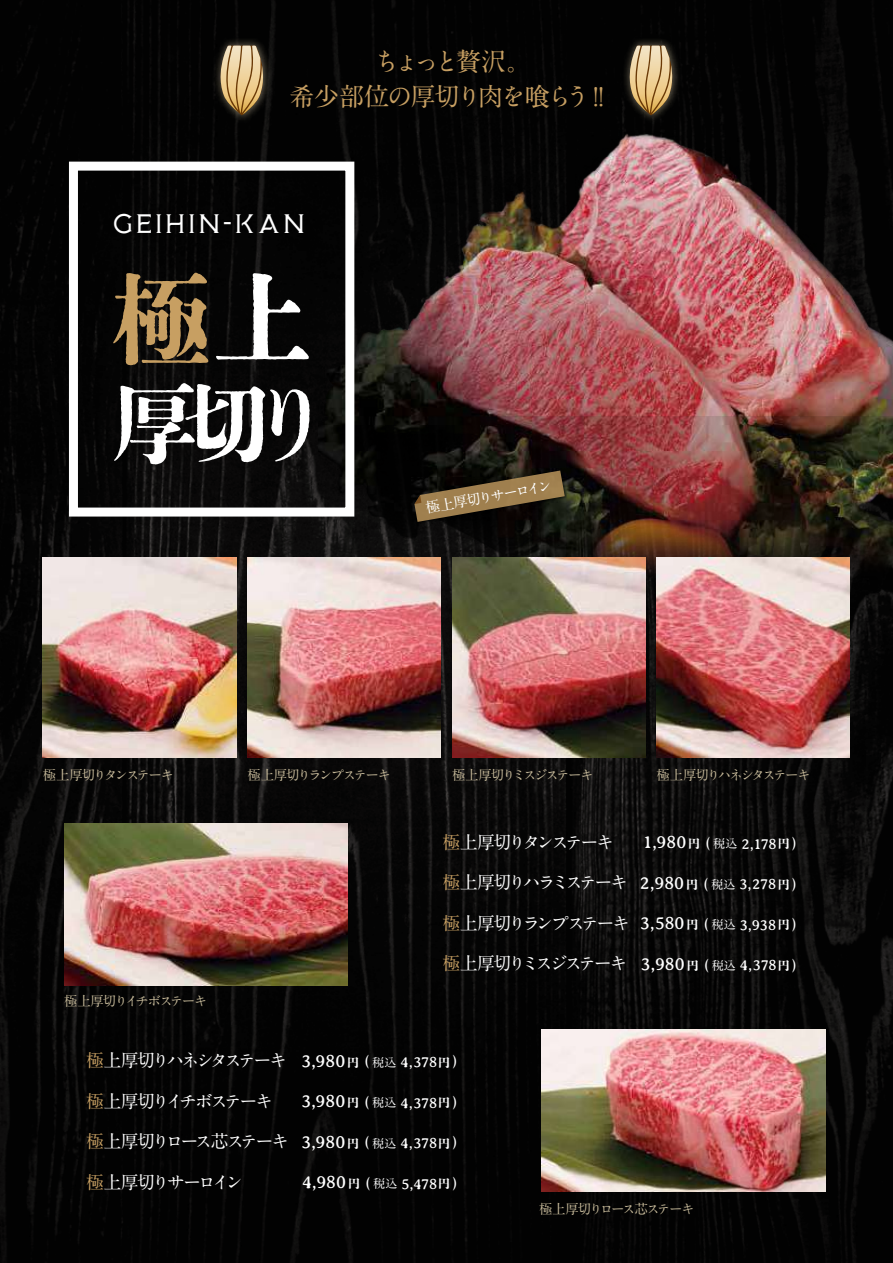
<style>
.page{position:relative;width:893px;height:1263px;background:#fff}
.page>*{position:absolute;margin:0;border:0;box-sizing:border-box;transform-origin:0 0}
.t1{font:800 100.35px "DNP Shuei N Shogo Min Std";color:#c79f62}
.t2{font:800 86.55px "DNP Shuei N Shogo Min Std";color:#fff}
.t3{font:700 25.5px/35.2px "A1 Mincho Std";letter-spacing:-.105em;color:#c79f62;text-align:center}
.t4{font:23.4px "Medusa Gothic";letter-spacing:.06em;color:#fff}
.t5{font:18px "Averia Serif";letter-spacing:.005em;color:#fff}
.t6{font:700 18px "A1 Mincho Std";letter-spacing:-.13em;color:#fff}
.t7{font:700 18px "A1 Mincho Std";letter-spacing:-.175em;color:#fff}
.t8{font:700 18px "A1 Mincho Std";letter-spacing:-.17em;color:#fff}
.t9{font:700 14.4px "A1 Mincho Std";color:#fff}
.t10{font:700 13.5px "A1 Mincho Std";letter-spacing:-.11em;color:#c8bb9b}
.t11{font:700 13.5px "A1 Mincho Std";letter-spacing:-.15em;color:#c8bb9b}
.t12{font:700 13.5px "A1 Mincho Std";letter-spacing:-.155em;color:#c8bb9b}
.s1{color:#fff}
.s2{color:#c79f62}
.s3{font-family:"DNP Shuei N Shogo Min Std";font-weight:800;font-size:12px}
.s4{font-family:"A1 Mincho Std";font-weight:700;font-size:15px}
.s5{font-family:"A1 Mincho Std";font-weight:700;font-size:12px}
.s6{font-size:15px}
</style>
<div class="page">
<img style="left:0;top:0;width:893px;height:1263px">
<img style="left:318px;top:106px;width:575px;height:546px">
<div style="left:69px;top:162px;width:285px;height:354px;border:9px solid #fff"></div>
<img style="left:209px;top:34px;width:66px;height:93px">
<svg style="left:215px;top:46px;width:54px;height:69px;background:#917c59"></svg>
<img style="left:618px;top:34px;width:66px;height:93px">
<svg style="left:624px;top:46px;width:54px;height:69px;background:#907c58"></svg>
<img style="left:413px;top:469px;width:155px;height:57px">
<svg style="left:414px;top:470px;width:151px;height:52px;background:#54442a"></svg>
<img style="left:43px;top:558px;width:193px;height:199px">
<img style="left:247px;top:558px;width:194px;height:199px">
<img style="left:452px;top:558px;width:193px;height:199px">
<img style="left:657px;top:558px;width:193px;height:199px">
<img style="left:64px;top:823px;width:284px;height:162px">
<img style="left:542px;top:1030px;width:283px;height:161px">
<h3 class="t3" style="left:289px;top:41px;width:316px">ちょっと贅沢。<br>希少部位の厚切り肉を喰らう !!</h3>
<p class="t4" style="left:114px;top:207px;width:195px">GEIHIN-KAN</p>
<h1 class="t1" style="left:112px;top:248px;width:202px">極<span class="s1">上</span></h1>
<h2 class="t2" style="left:111px;top:362px;width:223px">厚切り</h2>
<p class="t9" style="left:424px;top:496px;width:129px;rotate:-10deg">極上厚切りサーロイン</p>
<p class="t10" style="left:43px;top:764px;width:133px">極上厚切りタンステーキ</p>
<p class="t10" style="left:64px;top:990px;width:145px">極上厚切りイチボステーキ</p>
<p class="t10" style="left:247px;top:764px;width:145px">極上厚切りランプステーキ</p>
<p class="t12" style="left:452px;top:764px;width:143px">極上厚切りミスジステーキ</p>
<p class="t11" style="left:657px;top:764px;width:155px">極上厚切りハネシタステーキ</p>
<p class="t6" style="left:443px;top:827px;width:173px"><span class="s2">極</span>上厚切りタンステーキ</p>
<p class="t7" style="left:443px;top:868px;width:187px"><span class="s2">極</span>上厚切りハラミステーキ</p>
<p class="t6" style="left:443px;top:908px;width:189px"><span class="s2">極</span>上厚切りランプステーキ</p>
<p class="t7" style="left:443px;top:949px;width:186px"><span class="s2">極</span>上厚切りミスジステーキ</p>
<p class="t5" style="left:643px;top:832px;width:154px">1,980<span class="s3">円</span> <span class="s4">(</span> <span class="s5">税込</span> <span class="s6">2,178</span><span class="s3">円</span> <span class="s4">)</span></p>
<p class="t5" style="left:640px;top:873px;width:158px">2,980<span class="s3">円</span> <span class="s4">(</span> <span class="s5">税込</span> <span class="s6">3,278</span><span class="s3">円</span> <span class="s4">)</span></p>
<p class="t5" style="left:640px;top:913px;width:158px">3,580<span class="s3">円</span> <span class="s4">(</span> <span class="s5">税込</span> <span class="s6">3,938</span><span class="s3">円</span> <span class="s4">)</span></p>
<p class="t5" style="left:641px;top:954px;width:157px">3,980<span class="s3">円</span> <span class="s4">(</span> <span class="s5">税込</span> <span class="s6">4,378</span><span class="s3">円</span> <span class="s4">)</span></p>
<p class="t8" style="left:86px;top:1045px;width:203px"><span class="s2">極</span>上厚切りハネシタステーキ</p>
<p class="t6" style="left:86px;top:1086px;width:189px"><span class="s2">極</span>上厚切りイチボステーキ</p>
<p class="t6" style="left:86px;top:1126px;width:205px"><span class="s2">極</span>上厚切りロース芯ステーキ</p>
<p class="t7" style="left:86px;top:1167px;width:159px"><span class="s2">極</span>上厚切りサーロイン</p>
<p class="t5" style="left:301px;top:1051px;width:157px">3,980<span class="s3">円</span> <span class="s4">(</span> <span class="s5">税込</span> <span class="s6">4,378</span><span class="s3">円</span> <span class="s4">)</span></p>
<p class="t5" style="left:301px;top:1091px;width:157px">3,980<span class="s3">円</span> <span class="s4">(</span> <span class="s5">税込</span> <span class="s6">4,378</span><span class="s3">円</span> <span class="s4">)</span></p>
<p class="t5" style="left:301px;top:1132px;width:157px">3,980<span class="s3">円</span> <span class="s4">(</span> <span class="s5">税込</span> <span class="s6">4,378</span><span class="s3">円</span> <span class="s4">)</span></p>
<p class="t5" style="left:302px;top:1172px;width:156px">4,980<span class="s3">円</span> <span class="s4">(</span> <span class="s5">税込</span> <span class="s6">5,478</span><span class="s3">円</span> <span class="s4">)</span></p>
<p class="t10" style="left:539px;top:1198px;width:157px">極上厚切りロース芯ステーキ</p>
</div>
